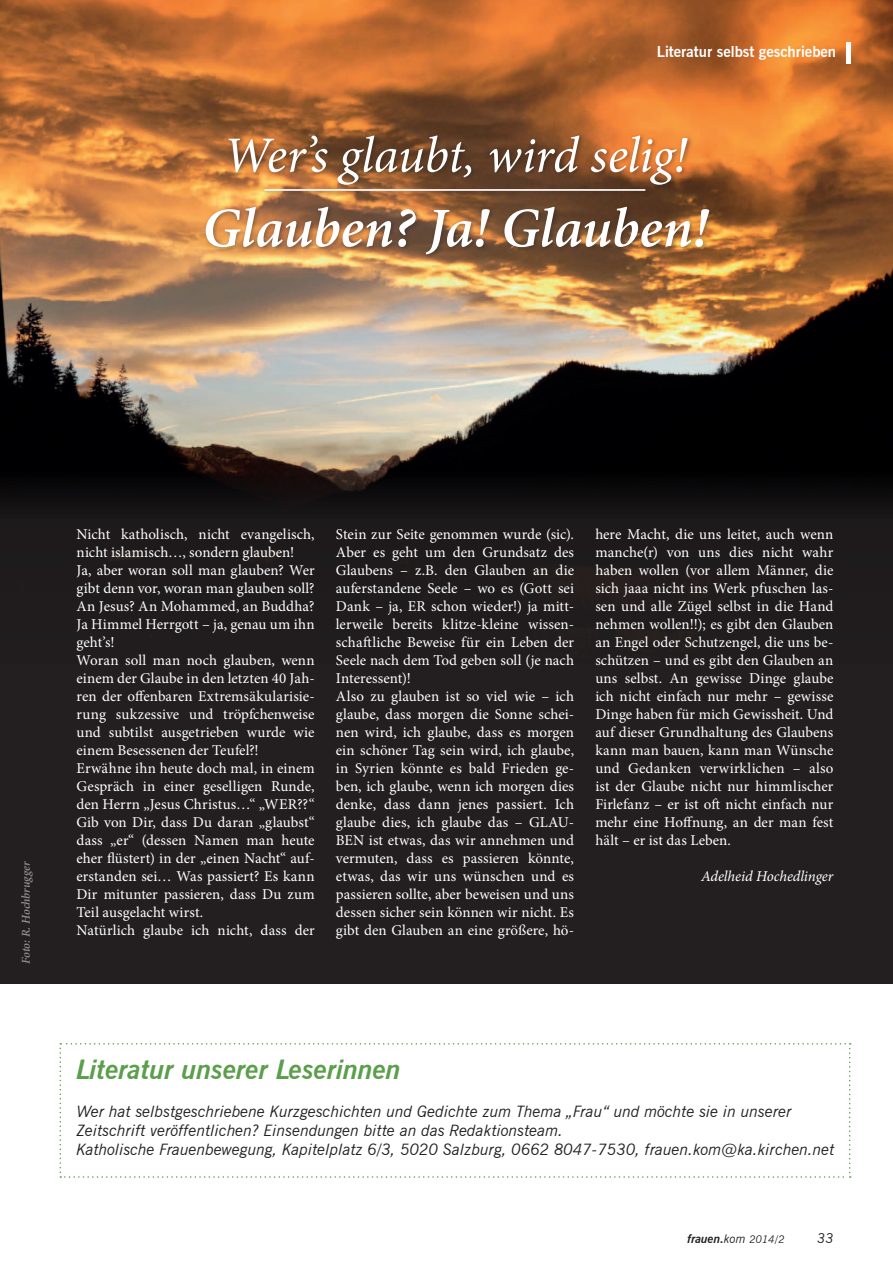
<style>
.page{position:relative;width:893px;height:1263px;background:#fff}
.page>*{position:absolute;margin:0;border:0;box-sizing:border-box;transform-origin:0 0}
.t1{font:italic 600 55.95px "Minion Pro";letter-spacing:-.01em;color:#fff}
.t2{font:italic 50.85px "Minion Pro";letter-spacing:-.015em;color:#fff}
.t3{font:italic 700 27px "News Gothic BT";color:#5b9e4b}
.t4{font:italic 15.75px/18.9px "News Gothic BT";color:#231f20}
.t5{font:15px/18px "Minion Pro";letter-spacing:.005em;color:#fff}
.t6{font:700 15px "News Gothic BT";color:#fff}
.t7{font:italic 15px "Minion Pro";letter-spacing:-.005em;color:#fff}
.t8{font:italic 13.5px "News Gothic BT";color:#231f20}
.t9{font:italic 600 12px "Minion Pro";letter-spacing:-.01em;color:#fff}
.t10{font:italic 700 12px "News Gothic BT";color:#231f20}
.s1{font-weight:400}
.s2{font-weight:400;font-size:10.5px}
</style>
<div class="page">
<div style="left:0;top:331px;width:893px;height:653px;background:#231f20"></div>
<img style="left:0;top:0;width:893px;height:605px">
<svg style="left:60px;top:1043px;width:791px;height:135px"></svg>
<hr style="left:846px;top:42px;width:4px;height:22px;background:#fff">
<div style="left:202px;top:133px;width:513px;height:127px;background:#231f20;opacity:.49"></div>
<hr style="left:265px;top:189px;width:380px;height:2px;background:#fff">
<p class="t6" style="left:657px;top:42px;width:181px">Literatur selbst geschrieben</p>
<h2 class="t2" style="left:223px;top:121px;width:466px">Wer’s glaubt, wird selig!</h2>
<h1 class="t1" style="left:202px;top:189px;width:507px">Glauben? Ja! Glauben!</h1>
<p class="t9" style="left:18px;top:964px;width:105px;rotate:-90deg">Foto: R. Hochbrugger</p>
<p class="t5" style="left:336px;top:525px;width:240px">Stein zur Seite genommen wurde (sic).<br>Aber es geht um den Grundsatz des Glaubens – z.B. den Glauben an die auferstandene Seele – wo es (Gott sei Dank – ja, ER schon wieder!) ja mitt&shy;lerweile bereits klitze-kleine wissen&shy;schaftliche Beweise für ein Leben der Seele nach dem Tod geben soll (je nach Interessent)!<br>Also zu glauben ist so viel wie – ich glaube, dass morgen die Sonne schei&shy;nen wird, ich glaube, dass es morgen ein schöner Tag sein wird, ich glaube, in Syrien könnte es bald Frieden ge&shy;ben, ich glaube, wenn ich morgen dies denke, dass dann jenes passiert. Ich glaube dies, ich glaube das – GLAU-BEN ist etwas, das wir annehmen und vermuten, dass es passieren könnte, etwas, das wir uns wünschen und es passieren sollte, aber beweisen und uns dessen sicher sein können wir nicht. Es gibt den Glauben an eine größere, hö-</p>
<p class="t5" style="left:77px;top:525px;width:240px">Nicht katholisch, nicht evangelisch, nicht islamisch…, sondern glauben!<br>Ja, aber woran soll man glauben? Wer gibt denn vor, woran man glauben soll?<br>An Jesus? An Mohammed, an Buddha?<br>Ja Himmel Herrgott – ja, genau um ihn geht’s!<br>Woran soll man noch glauben, wenn einem der Glaube in den letzten 40 Jah&shy;ren der offenbaren Extremsäkularisie&shy;rung sukzessive und tröpfchenweise und subtilst ausgetrieben wurde wie einem Besessenen der Teufel?!<br>Erwähne ihn heute doch mal, in einem Gespräch in einer geselligen Runde, den Herrn „Jesus Christus…“ „WER??“ Gib von Dir, dass Du daran „glaubst“ dass „er“ (dessen Namen man heute eher flüstert) in der „einen Nacht“ auf&shy;erstanden sei… Was passiert? Es kann Dir mitunter passieren, dass Du zum Teil ausgelacht wirst.<br>Natürlich glaube ich nicht, dass der</p>
<p class="t5" style="left:595px;top:525px;width:240px;text-align:justify">here Macht, die uns leitet, auch wenn manche(r) von uns dies nicht wahr haben wollen (vor allem Männer, die sich jaaa nicht ins Werk pfuschen las&shy;sen und alle Zügel selbst in die Hand nehmen wollen!!); es gibt den Glauben an Engel oder Schutzengel, die uns be&shy;schützen – und es gibt den Glauben an uns selbst. An gewisse Dinge glaube ich nicht einfach nur mehr – gewisse Dinge haben für mich Gewissheit. Und auf dieser Grundhaltung des Glaubens kann man bauen, kann man Wünsche und Gedanken verwirklichen – also ist der Glaube nicht nur himmlischer Firlefanz – er ist oft nicht einfach nur mehr eine Hoffnung, an der man fest hält – er ist das Leben.</p>
<p class="t7" style="left:701px;top:866px;width:134px">Adelheid Hochedlinger</p>
<h3 class="t3" style="left:77px;top:1053px;width:326px">Literatur unserer Leserinnen</h3>
<p class="t4" style="left:77px;top:1101px;width:760px">Wer hat selbstgeschriebene Kurzgeschichten und Gedichte zum Thema „Frau“ und möchte sie in unserer<br>Zeitschrift veröffentlichen? Einsendungen bitte an das Redaktionsteam.<br>Katholische Frauenbewegung, Kapitelplatz 6/3, 5020 Salzburg, 0662 8047-7530, frauen.kom@ka.kirchen.net</p>
<p class="t10" style="left:687px;top:1232px;width:99px">frauen.<span class="s1">kom</span> <span class="s2">2014/2</span></p>
<p class="t8" style="left:817px;top:1230px;width:18px">33</p>
</div>
